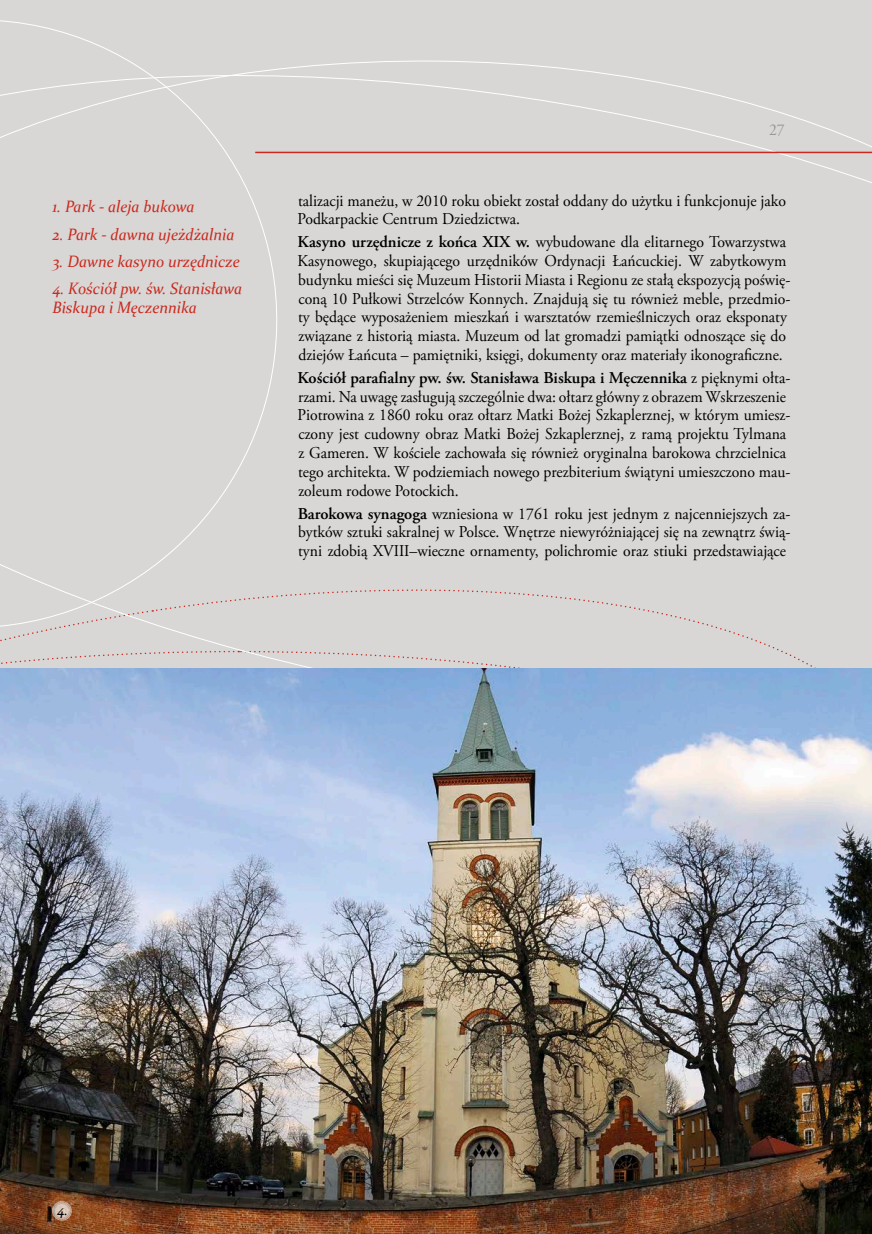
<style>
.page{position:relative;width:872px;height:1234px;background:#fff}
.page>*{position:absolute;margin:0;border:0;box-sizing:border-box;transform-origin:0 0}
.t1{font:16.5px/18.8px "Adobe Garamond Pro";color:#000;scale:.95 1}
.t2{font:italic 16.5px/18.8px "Constantia";color:#cb291d;scale:.95 1}
.t3{font:16.5px "Adobe Garamond Pro";color:#989898;scale:.95 1}
.t4{font:italic 15px "Constantia";color:#000;scale:.95 1}
.s1{font-weight:600}
</style>
<div class="page">
<div style="left:0;top:0;width:872px;height:1233px;background:#d8d7d6"></div>
<svg style="left:0;top:71px;width:872px;height:597px"></svg>
<img style="left:0;top:668px;width:872px;height:565px">
<img style="left:0;top:153px;width:1px;height:515px">
<hr style="left:255px;top:152px;width:617px;height:1px;background:#cb291d">
<svg style="left:54px;top:1202px;width:16px;height:16px"></svg>
<div style="left:52px;top:1200px;width:19px;height:20px;border:1px solid #d8d7d6;border-radius:50%"></div>
<div style="left:53px;top:1201px;width:18px;height:18px;border:1px solid #d8d7d6;border-radius:50%"></div>
<div style="left:54px;top:1202px;width:15px;height:15px;border:1px solid #d8d7d6;border-radius:50%"></div>
<p class="t2" style="left:52px;top:196px;width:151px">1. Park - aleja bukowa</p>
<p class="t2" style="left:52px;top:224px;width:193px">2. Park - dawna ujeżdżalnia</p>
<p class="t2" style="left:52px;top:251px;width:199px">3. Dawne kasyno urzędnicze</p>
<p class="t2" style="left:52px;top:278px;width:201px">4. Kościół pw. św. Stanisława<br>Biskupa i Męczennika</p>
<p class="t3" style="left:769px;top:120px;width:18px">27</p>
<p class="t1" style="left:298px;top:191px;width:515px">talizacji maneżu, w 2010 roku obiekt został oddany do użytku i funkcjonuje jako<br>Podkarpackie Centrum Dziedzictwa.</p>
<p class="t1" style="left:298px;top:233px;width:520px"><span class="s1">Kasyno urzędnicze z końca XIX w.</span> wybudowane dla elitarnego Towarzystwa Kasynowego, skupiającego urzędników Ordynacji Łańcuckiej. W zabytkowym budynku mieści się Muzeum Historii Miasta i Regionu ze stałą ekspozycją poświę&shy;coną 10 Pułkowi Strzelców Konnych. Znajdują się tu również meble, przedmio&shy;ty będące wyposażeniem mieszkań i warsztatów rzemieślniczych oraz eksponaty związane z historią miasta. Muzeum od lat gromadzi pamiątki odnoszące się do dziejów Łańcuta – pamiętniki, księgi, dokumenty oraz materiały ikonograficzne.</p>
<p class="t1" style="left:298px;top:369px;width:520px"><span class="s1">Kościół parafialny pw. św. Stanisława Biskupa i Męczennika</span> z pięknymi ołta&shy;rzami. Na uwagę zasługują szczególnie dwa: ołtarz główny z obrazem Wskrzeszenie Piotrowina z 1860 roku oraz ołtarz Matki Bożej Szkaplerznej, w którym umiesz&shy;czony jest cudowny obraz Matki Bożej Szkaplerznej, z ramą projektu Tylmana z Gameren. W kościele zachowała się również oryginalna barokowa chrzcielnica tego architekta. W podziemiach nowego prezbiterium świątyni umieszczono mau&shy;zoleum rodowe Potockich.</p>
<p class="t1" style="left:298px;top:504px;width:520px;text-align:justify"><span class="s1">Barokowa synagoga</span> wzniesiona w 1761 roku jest jednym z najcenniejszych za&shy;bytków sztuki sakralnej w Polsce. Wnętrze niewyróżniającej się na zewnątrz świą&shy;tyni zdobią XVIII–wieczne ornamenty, polichromie oraz stiuki przedstawiające</p>
<p class="t4" style="left:57px;top:1199px;width:13px">4.</p>
</div>
